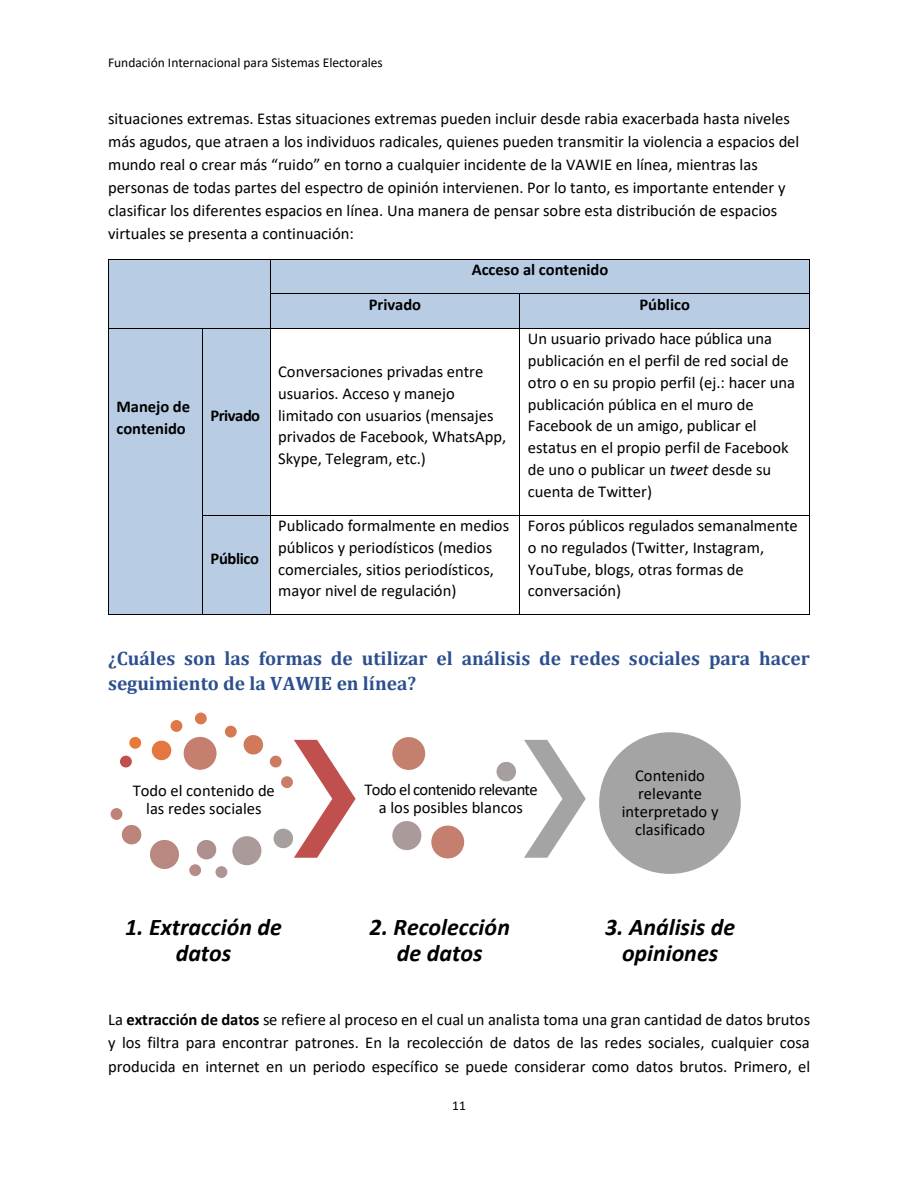
<style>
.page{position:relative;width:918px;height:1188px;background:#fff}
.page>*{position:absolute;margin:0;border:0;box-sizing:border-box;transform-origin:0 0}
.t1{font:italic 700 24px/26.2px "Calibri";color:#000;text-align:center}
.t2{font:700 19.5px/24.6px "Cambria";color:#2c4f8e}
.t3{font:16.65px "Calibri";color:#000}
.t4{font:16.5px/21.8px "Calibri";color:#000}
.t5{font:700 16.5px/21.8px "Calibri";letter-spacing:-.005em;color:#000}
.t6{font:16.5px "Calibri";letter-spacing:-.04em;color:#000}
.t7{font:700 16.5px "Calibri";letter-spacing:-.03em;color:#000}
.t8{font:13.5px "Calibri";color:#000}
.s1{font-style:italic}
.s2{font-weight:700}
</style>
<div class="page">
<div style="left:109px;top:260px;width:161px;height:68px;background:#b8cce4"></div>
<div style="left:270px;top:260px;width:539px;height:33px;background:#b8cce4"></div>
<hr style="left:109px;top:259px;width:161px;height:1px;background:#000">
<hr style="left:270px;top:259px;width:539px;height:1px;background:#000">
<hr style="left:108px;top:260px;width:1px;height:33px;background:#000">
<hr style="left:270px;top:260px;width:1px;height:33px;background:#000">
<hr style="left:809px;top:260px;width:1px;height:33px;background:#000">
<div style="left:270px;top:294px;width:249px;height:34px;background:#b8cce4"></div>
<div style="left:520px;top:294px;width:289px;height:34px;background:#b8cce4"></div>
<hr style="left:270px;top:293px;width:250px;height:1px;background:#000">
<hr style="left:520px;top:293px;width:289px;height:1px;background:#000">
<hr style="left:108px;top:294px;width:1px;height:34px;background:#000">
<hr style="left:270px;top:294px;width:1px;height:34px;background:#000">
<hr style="left:520px;top:294px;width:1px;height:34px;background:#000">
<hr style="left:809px;top:294px;width:1px;height:34px;background:#000">
<div style="left:109px;top:329px;width:93px;height:285px;background:#b8cce4"></div>
<div style="left:203px;top:329px;width:67px;height:186px;background:#b8cce4"></div>
<hr style="left:109px;top:328px;width:93px;height:1px;background:#000">
<hr style="left:203px;top:328px;width:67px;height:1px;background:#000">
<hr style="left:270px;top:328px;width:250px;height:1px;background:#000">
<hr style="left:520px;top:328px;width:289px;height:1px;background:#000">
<hr style="left:108px;top:329px;width:1px;height:186px;background:#000">
<hr style="left:202px;top:329px;width:1px;height:186px;background:#000">
<hr style="left:270px;top:329px;width:1px;height:186px;background:#000">
<hr style="left:520px;top:329px;width:1px;height:186px;background:#000">
<hr style="left:809px;top:329px;width:1px;height:186px;background:#000">
<div style="left:203px;top:515px;width:67px;height:99px;background:#b8cce4"></div>
<hr style="left:203px;top:515px;width:67px;height:1px;background:#000">
<hr style="left:270px;top:515px;width:250px;height:1px;background:#000">
<hr style="left:520px;top:515px;width:289px;height:1px;background:#000">
<hr style="left:108px;top:515px;width:1px;height:99px;background:#000">
<hr style="left:109px;top:614px;width:93px;height:1px;background:#000">
<hr style="left:202px;top:515px;width:1px;height:99px;background:#000">
<hr style="left:203px;top:614px;width:67px;height:1px;background:#000">
<hr style="left:270px;top:515px;width:1px;height:99px;background:#000">
<hr style="left:270px;top:614px;width:250px;height:1px;background:#000">
<hr style="left:520px;top:515px;width:1px;height:99px;background:#000">
<hr style="left:520px;top:614px;width:289px;height:1px;background:#000">
<hr style="left:809px;top:515px;width:1px;height:99px;background:#000">
<div style="left:119px;top:755px;width:14px;height:13px;background:#c0504d;border-radius:50%"></div>
<div style="left:118px;top:754px;width:15px;height:15px;border:2px solid #fff;border-radius:50%"></div>
<div style="left:129px;top:736px;width:13px;height:14px;background:#e77a38;border-radius:50%"></div>
<div style="left:128px;top:735px;width:15px;height:15px;border:2px solid #fff;border-radius:50%"></div>
<div style="left:151px;top:740px;width:21px;height:21px;background:#e2783f;border-radius:50%"></div>
<div style="left:150px;top:739px;width:23px;height:23px;border:2px solid #fff;border-radius:50%"></div>
<svg style="left:150px;top:750px;width:23px;height:6px"></svg>
<div style="left:170px;top:719px;width:13px;height:14px;background:#de7946;border-radius:50%"></div>
<div style="left:169px;top:719px;width:15px;height:14px;border:2px solid #fff;border-radius:50%"></div>
<div style="left:194px;top:712px;width:14px;height:13px;background:#d9794d;border-radius:50%"></div>
<div style="left:193px;top:711px;width:15px;height:15px;border:2px solid #fff;border-radius:50%"></div>
<div style="left:224px;top:725px;width:13px;height:13px;background:#d47954;border-radius:50%"></div>
<div style="left:223px;top:724px;width:15px;height:15px;border:2px solid #fff;border-radius:50%"></div>
<svg style="left:243px;top:734px;width:21px;height:21px"></svg>
<div style="left:242px;top:734px;width:23px;height:22px;border:2px solid #fff;border-radius:50%"></div>
<div style="left:183px;top:736px;width:34px;height:35px;background:#c47f6e;border-radius:50%"></div>
<div style="left:182px;top:735px;width:36px;height:36px;border:2px solid #fff;border-radius:50%"></div>
<div style="left:110px;top:807px;width:13px;height:14px;background:#bf8275;border-radius:50%"></div>
<div style="left:109px;top:807px;width:15px;height:14px;border:2px solid #fff;border-radius:50%"></div>
<div style="left:121px;top:824px;width:21px;height:21px;background:#bc857b;border-radius:50%"></div>
<div style="left:120px;top:823px;width:23px;height:23px;border:2px solid #fff;border-radius:50%"></div>
<div style="left:149px;top:839px;width:31px;height:31px;background:#b88881;border-radius:50%"></div>
<div style="left:148px;top:838px;width:33px;height:33px;border:2px solid #fff;border-radius:50%"></div>
<div style="left:189px;top:864px;width:13px;height:13px;background:#b58c87;border-radius:50%"></div>
<div style="left:188px;top:863px;width:15px;height:15px;border:2px solid #fff;border-radius:50%"></div>
<div style="left:196px;top:839px;width:21px;height:21px;background:#b0908e;border-radius:50%"></div>
<div style="left:195px;top:838px;width:23px;height:23px;border:2px solid #fff;border-radius:50%"></div>
<div style="left:215px;top:865px;width:13px;height:14px;background:#ad9593;border-radius:50%"></div>
<div style="left:214px;top:865px;width:15px;height:15px;border:2px solid #fff;border-radius:50%"></div>
<svg style="left:193px;top:877px;width:34px;height:3px"></svg>
<div style="left:232px;top:835px;width:30px;height:31px;background:#aa9a99;border-radius:50%"></div>
<div style="left:231px;top:835px;width:32px;height:32px;border:2px solid #fff;border-radius:50%"></div>
<svg style="left:231px;top:739px;width:94px;height:119px"></svg>
<img style="left:294px;top:751px;width:44px;height:96px">
<img style="left:338px;top:772px;width:18px;height:54px">
<div style="left:598px;top:731px;width:144px;height:144px;background:#a4a4a4;border-radius:50%"></div>
<div style="left:391px;top:736px;width:36px;height:36px;border:2px solid #fff;border-radius:50%"></div>
<div style="left:495px;top:761px;width:23px;height:22px;border:2px solid #fff;border-radius:50%"></div>
<div style="left:431px;top:825px;width:34px;height:34px;background:#c47f6e;border-radius:50%"></div>
<div style="left:430px;top:824px;width:36px;height:36px;border:2px solid #fff;border-radius:50%"></div>
<div style="left:392px;top:736px;width:34px;height:35px;background:#c47f6e;border-radius:50%"></div>
<div style="left:391px;top:736px;width:36px;height:35px;border:2px solid #fff;border-radius:50%"></div>
<div style="left:392px;top:820px;width:30px;height:31px;background:#aa9a99;border-radius:50%"></div>
<div style="left:391px;top:820px;width:32px;height:32px;border:2px solid #fff;border-radius:50%"></div>
<div style="left:496px;top:761px;width:21px;height:21px;background:#a79e9e;border-radius:50%"></div>
<div style="left:495px;top:760px;width:23px;height:23px;border:2px solid #fff;border-radius:50%"></div>
<svg style="left:500px;top:740px;width:86px;height:118px"></svg>
<p class="t8" style="left:108px;top:57px;width:276px">Fundación Internacional para Sistemas Electorales</p>
<p class="t4" style="left:108px;top:108px;width:693px;line-height:23.1px">situaciones extremas. Estas situaciones extremas pueden incluir desde rabia exacerbada hasta niveles más agudos, que atraen a los individuos radicales, quienes pueden transmitir la violencia a espacios del mundo real o crear más “ruido” en torno a cualquier incidente de la VAWIE en línea, mientras las personas de todas partes del espectro de opinión intervienen. Por lo tanto, es importante entender y clasificar los diferentes espacios en línea. Una manera de pensar sobre esta distribución de espacios virtuales se presenta a continuación:</p>
<p class="t5" style="left:472px;top:260px;width:138px">Acceso al contenido</p>
<p class="t5" style="left:369px;top:295px;width:54px">Privado</p>
<p class="t5" style="left:639px;top:295px;width:52px">Público</p>
<p class="t5" style="left:116px;top:397px;width:75px">Manejo de contenido</p>
<p class="t7" style="left:211px;top:408px;width:51px">Privado</p>
<p class="t5" style="left:211px;top:549px;width:50px">Público</p>
<p class="t4" style="left:278px;top:362px;width:230px">Conversaciones privadas entre usuarios. Acceso y manejo limitado con usuarios (mensajes privados de Facebook, WhatsApp,<br>Skype, Telegram, etc.)</p>
<p class="t4" style="left:528px;top:329px;width:269px">Un usuario privado hace pública una publicación en el perfil de red social de otro o en su propio perfil (ej.: hacer una publicación pública en el muro de Facebook de un amigo, publicar el estatus en el propio perfil de Facebook de uno o publicar un <span class="s1">tweet</span> desde su cuenta de Twitter)</p>
<p class="t4" style="left:278px;top:516px;width:233px">Publicado formalmente en medios públicos y periodísticos (medios comerciales, sitios periodísticos, mayor nivel de regulación)</p>
<p class="t4" style="left:528px;top:516px;width:271px">Foros públicos regulados semanalmente o no regulados (Twitter, Instagram,<br>YouTube, blogs, otras formas de conversación)</p>
<p class="t2" style="left:108px;top:646px;width:703px">¿Cuáles son las formas de utilizar el análisis de redes sociales para hacer seguimiento de la VAWIE en línea?</p>
<p class="t4" style="left:133px;top:781px;width:144px">Todo el contenido de</p>
<p class="t3" style="left:146px;top:801px;width:117px">las redes sociales</p>
<h1 class="t1" style="left:125px;top:916px;width:158px">1. Extracción de datos</h1>
<p class="t6" style="left:364px;top:783px;width:175px">Todo el contenido relevante</p>
<p class="t3" style="left:379px;top:800px;width:146px">a los posibles blancos</p>
<h1 class="t1" style="left:370px;top:916px;width:142px">2. Recolección de datos</h1>
<p class="t4" style="left:622px;top:768px;width:98px;line-height:18px;text-align:center">Contenido relevante interpretado y clasificado</p>
<h1 class="t1" style="left:605px;top:916px;width:132px">3. Análisis de opiniones</h1>
<p class="t4" style="left:108px;top:1010px;width:704px;line-height:23.1px;text-align:justify">La <span class="s2">extracción de datos</span> se refiere al proceso en el cual un analista toma una gran cantidad de datos brutos y los filtra para encontrar patrones. En la recolección de datos de las redes sociales, cualquier cosa producida en internet en un periodo específico se puede considerar como datos brutos. Primero, el</p>
<p class="t8" style="left:452px;top:1100px;width:15px">11</p>
</div>
